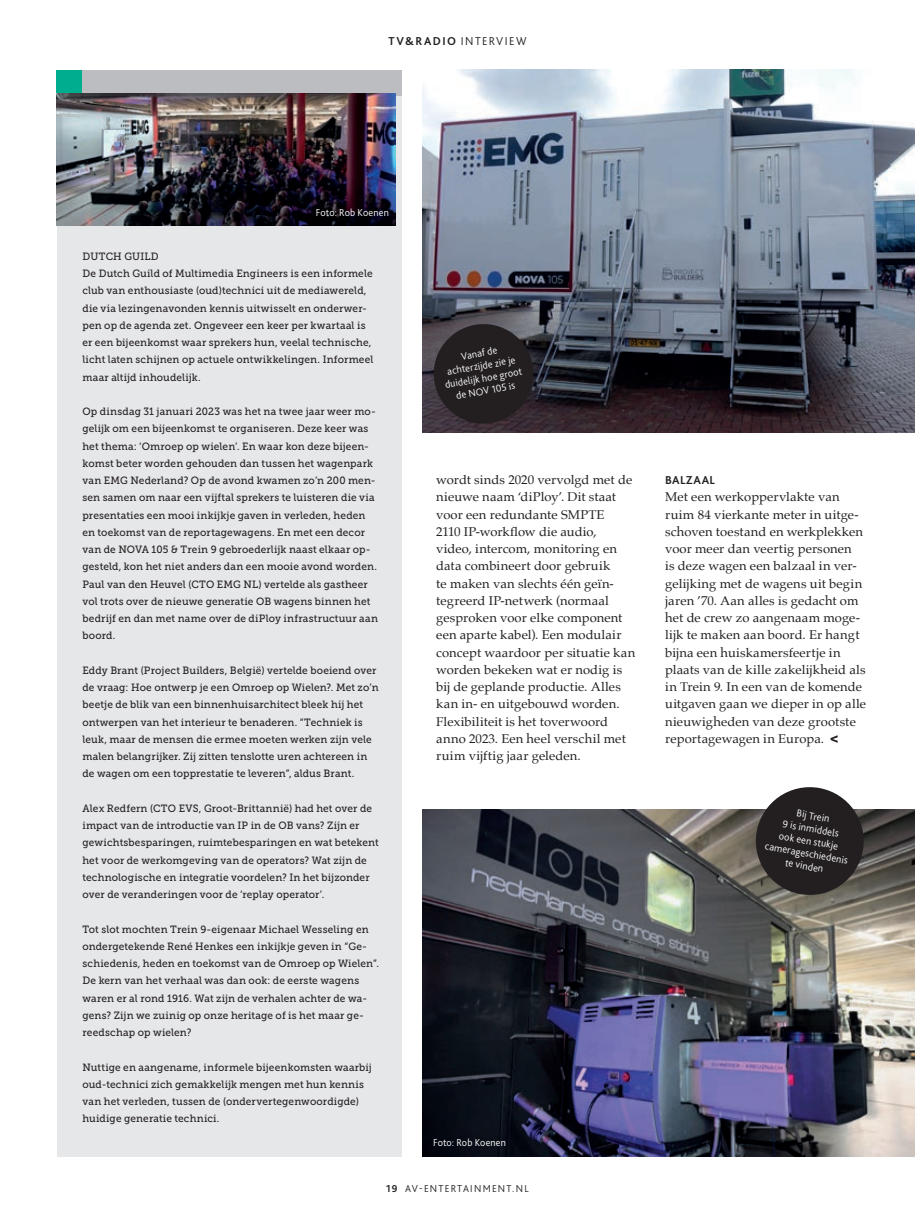
<style>
.page{position:relative;width:915px;height:1212px;background:#fff}
.page>*{position:absolute;margin:0;border:0;box-sizing:border-box;transform-origin:0 0}
.t1{font:12.75px/17.2px "Palatino";letter-spacing:.005em;color:#231f20}
.t2{font:300 12px "Bliss 2";letter-spacing:.12em;color:#231f20}
.t3{font:700 12px "Bliss 2";letter-spacing:.035em;color:#231f20}
.t4{font:10.5px/17.2px "Museo Slab 500";letter-spacing:.015em;color:#231f20;scale:.96 1}
.t5{font:300 10.5px/12.6px "Bliss 2";letter-spacing:.015em;color:#fff;text-align:center}
.t6{font:300 10.5px "Bliss 2";letter-spacing:.125em;color:#231f20}
.s1{font-weight:700}
</style>
<div class="page">
<svg style="left:830px;top:735px;width:7px;height:8px"></svg>
<div style="left:57px;top:71px;width:344px;height:1086px;background:#e6e7e9"></div>
<div style="left:57px;top:70px;width:344px;height:25px;background:#bcbdc0"></div>
<div style="left:57px;top:70px;width:25px;height:25px;background:#00ad8e"></div>
<img style="left:57px;top:93px;width:338px;height:132px">
<img style="left:422px;top:70px;width:492px;height:362px">
<img style="left:422px;top:809px;width:492px;height:348px">
<svg style="left:429px;top:320px;width:108px;height:108px;background:#2f2a2d"></svg>
<svg style="left:751px;top:787px;width:116px;height:112px;background:#464241"></svg>
<p class="t2" style="left:388px;top:33px;width:139px"><span class="s1">TV&amp;RADIO</span> INTERVIEW</p>
<p class="t5" style="left:316px;top:206px;width:74px">Foto: Rob Koenen</p>
<p class="t4" style="left:82px;top:248px;width:304px">DUTCH GUILD<br>De Dutch Guild of Multimedia Engineers is een informele club van enthousiaste (oud)technici uit de mediawereld, die via lezingenavonden kennis uitwisselt en onderwer&shy;pen op de agenda zet. Ongeveer een keer per kwartaal is er een bijeenkomst waar sprekers hun, veelal technische, licht laten schijnen op actuele ontwikkelingen. Informeel maar altijd inhoudelijk.</p>
<p class="t4" style="left:82px;top:403px;width:309px">Op dinsdag 31 januari 2023 was het na twee jaar weer mo&shy;gelijk om een bijeenkomst te organiseren. Deze keer was het thema: ‘Omroep op wielen’. En waar kon deze bijeen&shy;komst beter worden gehouden dan tussen het wagenpark van EMG Nederland? Op de avond kwamen zo’n 200 men&shy;sen samen om naar een vijftal sprekers te luisteren die via presentaties een mooi inkijkje gaven in verleden, heden en toekomst van de reportagewagens. En met een decor van de NOVA 105 &amp; Trein 9 gebroederlijk naast elkaar op&shy;gesteld, kon het niet anders dan een mooie avond worden.<br>Paul van den Heuvel (CTO EMG NL) vertelde als gastheer vol trots over de nieuwe generatie OB wagens binnen het bedrijf en dan met name over de diPloy infrastructuur aan boord.</p>
<p class="t4" style="left:82px;top:662px;width:310px">Eddy Brant (Project Builders, België) vertelde boeiend over de vraag: Hoe ontwerp je een Omroep op Wielen?. Met zo’n beetje de blik van een binnenhuisarchitect bleek hij het ontwerpen van het interieur te benaderen. “Techniek is leuk, maar de mensen die ermee moeten werken zijn vele malen belangrijker. Zij zitten tenslotte uren achtereen in de wagen om een topprestatie te leveren”, aldus Brant.</p>
<p class="t4" style="left:82px;top:800px;width:310px">Alex Redfern (CTO EVS, Groot-Brittannië) had het over de impact van de introductie van IP in de OB vans? Zijn er gewichtsbesparingen, ruimtebesparingen en wat betekent het voor de werkomgeving van de operators? Wat zijn de technologische en integratie voordelen? In het bijzonder over de veranderingen voor de ‘replay operator’.</p>
<p class="t4" style="left:82px;top:920px;width:310px">Tot slot mochten Trein 9-eigenaar Michael Wesseling en ondergetekende René Henkes een inkijkje geven in “Ge&shy;schiedenis, heden en toekomst van de Omroep op Wielen”.<br>De kern van het verhaal was dan ook: de eerste wagens waren er al rond 1916. Wat zijn de verhalen achter de wa&shy;gens? Zijn we zuinig op onze heritage of is het maar ge&shy;reedschap op wielen?</p>
<p class="t4" style="left:82px;top:1058px;width:303px">Nuttige en aangename, informele bijeenkomsten waarbij oud-technici zich gemakkelijk mengen met hun kennis van het verleden, tussen de (ondervertegenwoordigde) huidige generatie technici.</p>
<p class="t5" style="left:439px;top:353px;width:79px;rotate:-10deg">Vanaf de achterzijde zie je duidelijk hoe groot de NOV 105 is</p>
<p class="t1" style="left:436px;top:471px;width:200px">wordt sinds 2020 vervolgd met de nieuwe naam ‘diPloy’. Dit staat voor een redundante SMPTE<br>2110 IP-workflow die audio, video, intercom, monitoring en data combineert door gebruik<br>te maken van slechts één geïn&shy;tegreerd IP-netwerk (normaal gesproken voor elke component een aparte kabel). Een modulair concept waardoor per situatie kan worden bekeken wat er nodig is bij de geplande productie. Alles kan in- en uitgebouwd worden.<br>Flexibiliteit is het toverwoord anno 2023. Een heel verschil met ruim vijftig jaar geleden.</p>
<p class="t3" style="left:665px;top:473px;width:51px">BALZAAL</p>
<p class="t1" style="left:665px;top:488px;width:202px">Met een werkoppervlakte van ruim 84 vierkante meter in uitge&shy;schoven toestand en werkplekken voor meer dan veertig personen<br>is deze wagen een balzaal in ver&shy;gelijking met de wagens uit begin jaren ’70. Aan alles is gedacht om het de crew zo aangenaam moge&shy;lijk te maken aan boord. Er hangt bijna een huiskamersfeertje in plaats van de kille zakelijkheid als in Trein 9. In een van de komende uitgaven gaan we dieper in op alle nieuwigheden van deze grootste reportagewagen in Europa.</p>
<p class="t5" style="left:433px;top:1136px;width:74px">Foto: Rob Koenen</p>
<p class="t5" style="left:772px;top:802px;width:85px;rotate:10deg">Bij Trein<br>9 is inmiddels<br>ook een stukje camerageschiedenis te vinden</p>
<p class="t6" style="left:386px;top:1182px;width:144px"><span class="s1">19</span> AV-ENTERTAINMENT.NL</p>
</div>
